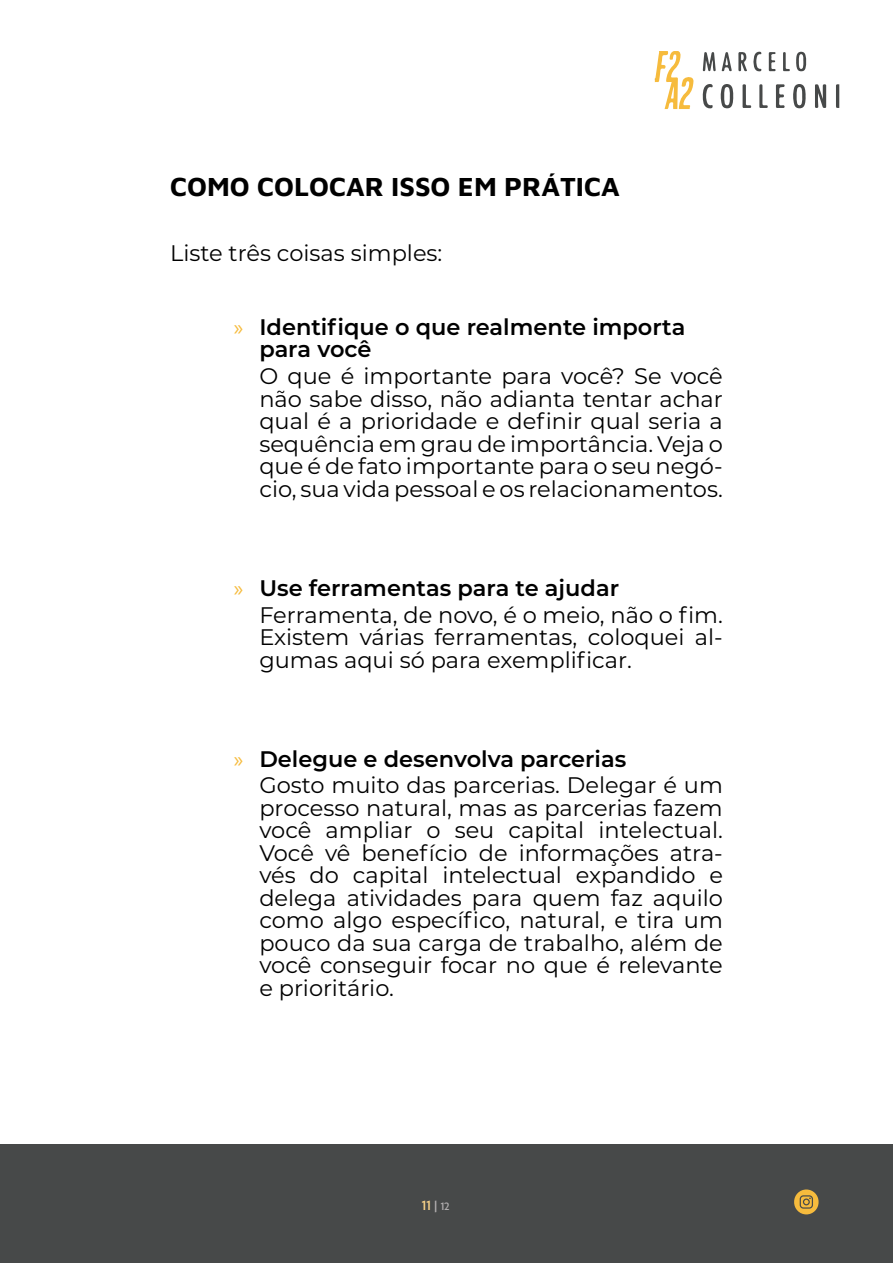
<style>
.page{position:relative;width:893px;height:1263px;background:#fff}
.page>*{position:absolute;margin:0;border:0;box-sizing:border-box;transform-origin:0 0}
.t1{font:700 27px "Maven Pro";color:#000}
.Bullets_paragrafo{font:22.5px/22.5px "Montserrat";color:#000;text-align:justify}
.t2{font:600 22.5px/22.5px "Montserrat";color:#000}
.Body{font:22.5px "Montserrat";color:#000}
.t3{font:500 15px "Serenity";color:#fad388}
.s1{font-family:"Myriad Pro";font-weight:400;color:#f6bb3d}
.s2{color:#b3b0b1}
.s3{font-size:12px;color:#b3b0b1}
</style>
<div class="page">
<div style="left:0;top:1144px;width:893px;height:119px;background:#474949"></div>
<svg style="left:836px;top:84px;width:3px;height:24px"></svg>
<svg style="left:655px;top:51px;width:38px;height:58px"></svg>
<svg style="left:815px;top:84px;width:11px;height:24px"></svg>
<svg style="left:720px;top:84px;width:13px;height:24px"></svg>
<svg style="left:793px;top:84px;width:13px;height:24px"></svg>
<svg style="left:776px;top:84px;width:9px;height:24px"></svg>
<svg style="left:796px;top:52px;width:10px;height:19px"></svg>
<svg style="left:703px;top:84px;width:10px;height:25px"></svg>
<svg style="left:738px;top:52px;width:9px;height:19px"></svg>
<svg style="left:743px;top:84px;width:8px;height:24px"></svg>
<svg style="left:703px;top:52px;width:29px;height:19px"></svg>
<svg style="left:759px;top:84px;width:9px;height:24px"></svg>
<svg style="left:769px;top:52px;width:7px;height:19px"></svg>
<svg style="left:753px;top:51px;width:8px;height:21px"></svg>
<svg style="left:783px;top:52px;width:7px;height:19px"></svg>
<svg style="left:794px;top:1189px;width:25px;height:25px"></svg>
<h2 class="t1" style="left:170px;top:168px;width:451px">COMO COLOCAR ISSO EM PRÁTICA</h2>
<p class="Body" style="left:170px;top:238px;width:274px">Liste três coisas simples:</p>
<p class="t2" style="left:259px;top:315px;width:428px;text-indent:-26px"><span class="s1">»</span> Identifique o que realmente importa para você</p>
<p class="Bullets_paragrafo" style="left:259px;top:364px;width:465px">O que é importante para você? Se você não sabe disso, não adianta tentar achar qual é a prioridade e definir qual seria a sequência em grau de importância. Veja o que é de fato importante para o seu negó&shy;cio, sua vida pessoal e os relacionamentos.</p>
<p class="t2" style="left:234px;top:575px;width:387px"><span class="s1">»</span> Use ferramentas para te ajudar</p>
<p class="Bullets_paragrafo" style="left:259px;top:602px;width:465px">Ferramenta, de novo, é o meio, não o fim.<br>Existem várias ferramentas, coloquei al&shy;gumas aqui só para exemplificar.</p>
<p class="t2" style="left:234px;top:746px;width:394px"><span class="s1">»</span> Delegue e desenvolva parcerias</p>
<p class="Bullets_paragrafo" style="left:259px;top:773px;width:465px">Gosto muito das parcerias. Delegar é um processo natural, mas as parcerias fazem você ampliar o seu capital intelectual.<br>Você vê benefício de informações atra&shy;vés do capital intelectual expandido e delega atividades para quem faz aquilo como algo específico, natural, e tira um pouco da sua carga de trabalho, além de você conseguir focar no que é relevante e prioritário.</p>
<p class="t3" style="left:422px;top:1197px;width:29px">11 <span class="s2">|</span> <span class="s3">12</span></p>
</div>
